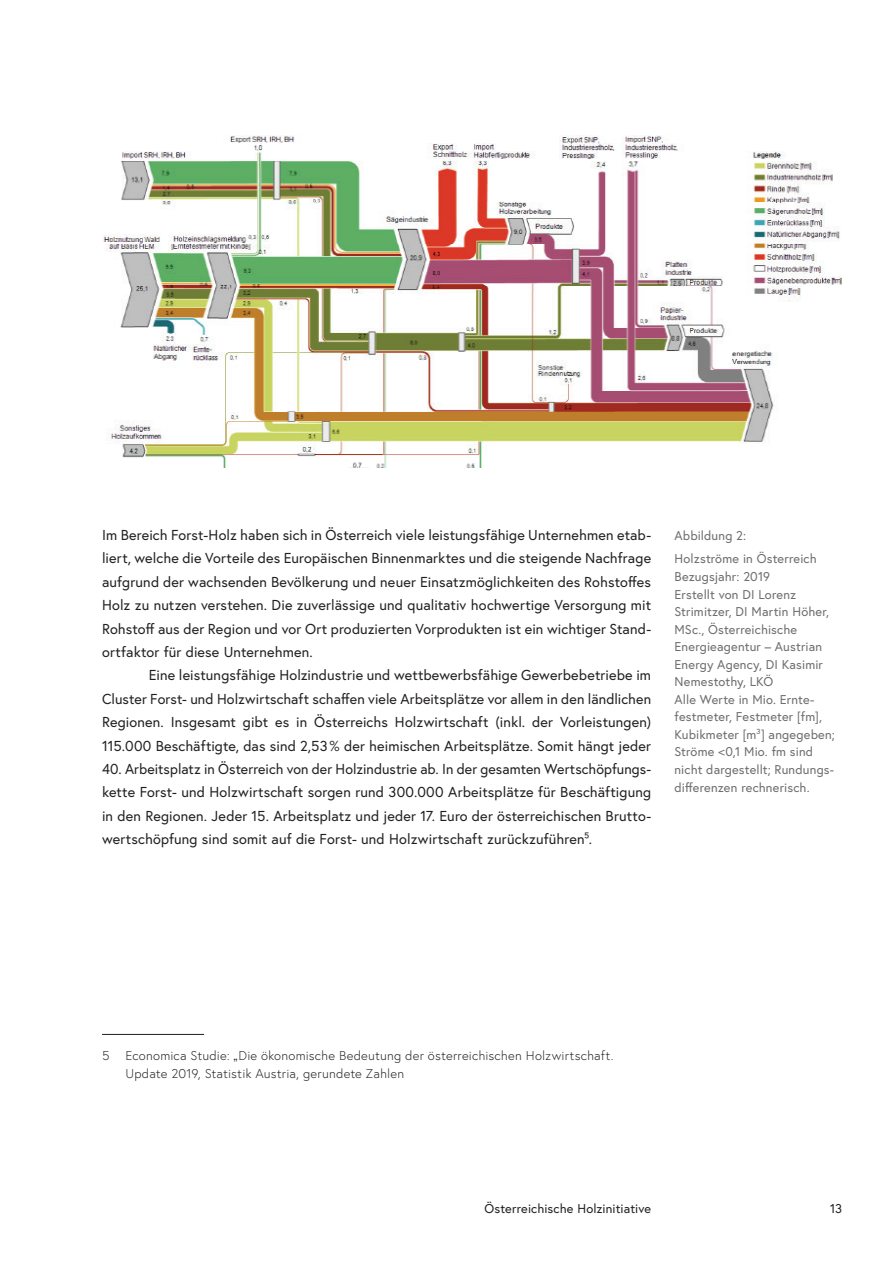
<style>
.page{position:relative;width:893px;height:1263px;background:#fff}
.page>*{position:absolute;margin:0;border:0;box-sizing:border-box;transform-origin:0 0}
.t1{font:14.4px/23.4px "Europa Austria";letter-spacing:.01em;color:#231f20;text-align:justify}
.t2{font:12.75px/17.5px "Europa Austria";letter-spacing:.015em;color:#6c6d70}
.t3{font:300 12.75px/17.5px "Europa Austria";letter-spacing:.01em;color:#231f20}
.t4{font:12.75px "Europa Austria";letter-spacing:.01em;color:#231f20}
</style>
<div class="page">
<img style="left:102px;top:135px;width:740px;height:332px">
<hr style="left:102px;top:1034px;width:102px;height:1px;background:#231f20">
<p class="t1" style="left:102px;top:523px;width:551px">Im Bereich Forst-Holz haben sich in Österreich viele leistungsfähige Unternehmen etab&shy;liert, welche die Vorteile des Europäischen Binnenmarktes und die steigende Nachfrage aufgrund der wachsenden Bevölkerung und neuer Einsatzmöglichkeiten des Rohstoffes Holz zu nutzen verstehen. Die zuverlässige und qualitativ hochwertige Versorgung mit Rohstoff aus der Region und vor Ort produzierten Vorprodukten ist ein wichtiger Stand&shy;ortfaktor für diese Unternehmen.</p>
<p class="t1" style="left:102px;top:663px;width:551px;text-indent:47px">Eine leistungsfähige Holzindustrie und wettbewerbsfähige Gewerbebetriebe im Cluster Forst- und Holzwirtschaft schaffen viele Arbeitsplätze vor allem in den ländlichen Regionen. Insgesamt gibt es in Österreichs Holzwirtschaft (inkl. der Vorleistungen)<br>115.000 Beschäftigte, das sind 2,53 % der heimischen Arbeitsplätze. Somit hängt jeder</p>
<p class="t1" style="left:102px;top:757px;width:551px">40. Arbeitsplatz in Österreich von der Holzindustrie ab. In der gesamten Wertschöpfungs&shy;kette Forst- und Holzwirtschaft sorgen rund 300.000 Arbeitsplätze für Beschäftigung in den Regionen. Jeder 15. Arbeitsplatz und jeder 17. Euro der österreichischen Brutto&shy;wertschöpfung sind somit auf die Forst- und Holzwirtschaft zurückzuführen5.</p>
<p class="t2" style="left:674px;top:524px;width:144px;line-height:23.4px">Abbildung 2:<br>Holzströme in Österreich</p>
<p class="t2" style="left:674px;top:567px;width:162px">Bezugsjahr: 2019<br>Erstellt von DI Lorenz<br>Strimitzer, DI Martin Höher,<br>MSc., Österreichische<br>Energieagentur – Austrian<br>Energy Agency, DI Kasimir<br>Nemestothy, LKÖ<br>Alle Werte in Mio. Ernte&shy;festmeter, Festmeter [fm],<br>Kubikmeter [m³] angegeben;<br>Ströme &lt;0,1 Mio. fm sind nicht dargestellt; Rundungs&shy;differenzen rechnerisch.</p>
<p class="t3" style="left:125px;top:1047px;width:490px;text-indent:-23px">5 Economica Studie: „Die ökonomische Bedeutung der österreichischen Holzwirtschaft.<br>Update 2019, Statistik Austria, gerundete Zahlen</p>
<p class="t4" style="left:484px;top:1200px;width:168px">Österreichische Holzinitiative</p>
<p class="t4" style="left:830px;top:1200px;width:13px">13</p>
</div>
